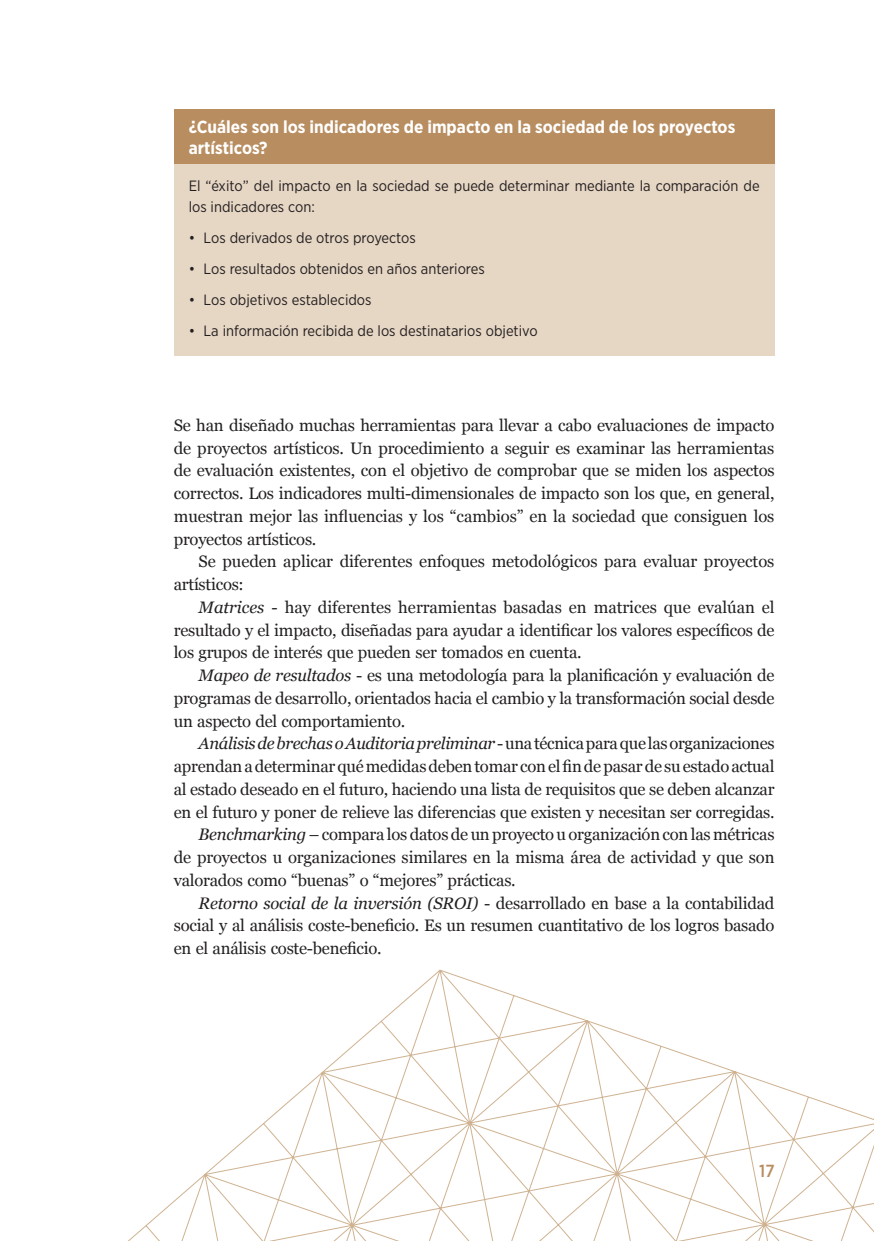
<style>
.page{position:relative;width:874px;height:1241px;background:#fff}
.page>*{position:absolute;margin:0;border:0;box-sizing:border-box;transform-origin:0 0}
.t1{font:700 17.5px/21px "Gotham Narrow";color:#fff}
.t2{font:500 17.5px "Gotham Narrow";color:#b88e61}
.t3{font:16.62px/22.8px "Georgia";letter-spacing:-.015em;color:#231f20;text-align:justify}
.t4{font:italic 16.62px "Georgia";letter-spacing:-.02em;color:#231f20}
.t5{font:14.88px/21px "Gotham Narrow";color:#231f20}
.s1{font-style:italic}
.s2{font-style:normal}
</style>
<div class="page">
<svg style="left:129px;top:969px;width:744px;height:271px"></svg>
<div style="left:174px;top:109px;width:600px;height:55px;background:#b88e61"></div>
<div style="left:174px;top:164px;width:600px;height:191px;background:#e6d6c4"></div>
<p class="t1" style="left:189px;top:116px;width:548px">¿Cuáles son los indicadores de impacto en la sociedad de los proyectos artísticos?</p>
<p class="t5" style="left:189px;top:175px;width:572px">El “éxito” del impacto en la sociedad se puede determinar mediante la comparación de los indicadores con:</p>
<p class="t5" style="left:189px;top:227px;width:228px">• Los derivados de otros proyectos</p>
<p class="t5" style="left:189px;top:258px;width:297px">• Los resultados obtenidos en años anteriores</p>
<p class="t5" style="left:189px;top:289px;width:184px">• Los objetivos establecidos</p>
<p class="t5" style="left:189px;top:319px;width:350px">• La información recibida de los destinatarios objetivo</p>
<p class="t3" style="left:174px;top:414px;width:602px">Se han diseñado muchas herramientas para llevar a cabo evaluaciones de impacto de proyectos artísticos. Un procedimiento a seguir es examinar las herramientas de evaluación existentes, con el objetivo de comprobar que se miden los aspectos correctos. Los indicadores multi-dimensionales de impacto son los que, en general, muestran mejor las influencias y los “cambios” en la sociedad que consiguen los proyectos artísticos.</p>
<p class="t3" style="left:174px;top:550px;width:601px;text-indent:25px">Se pueden aplicar diferentes enfoques metodológicos para evaluar proyectos artísticos:</p>
<p class="t3" style="left:174px;top:596px;width:602px;text-indent:25px"><span class="s1">Matrices</span> - hay diferentes herramientas basadas en matrices que evalúan el resultado y el impacto, diseñadas para ayudar a identificar los valores específicos de los grupos de interés que pueden ser tomados en cuenta.</p>
<p class="t3" style="left:174px;top:664px;width:602px;text-indent:25px"><span class="s1">Mapeo de resultados</span> - es una metodología para la planificación y evaluación de programas de desarrollo, orientados hacia el cambio y la transformación social desde un aspecto del comportamiento.</p>
<p class="t4" style="left:198px;top:733px;width:577px">Análisis de brechas o Auditoria preliminar <span class="s2">- una técnica para que las organizaciones</span></p>
<p class="t3" style="left:174px;top:755px;width:602px">aprendan a determinar qué medidas deben tomar con el fin de pasar de su estado actual</p>
<p class="t3" style="left:174px;top:778px;width:602px">al estado deseado en el futuro, haciendo una lista de requisitos que se deben alcanzar</p>
<p class="t3" style="left:174px;top:800px;width:602px">en el futuro y poner de relieve las diferencias que existen y necesitan ser corregidas.</p>
<p class="t3" style="left:198px;top:823px;width:577px"><span class="s1">Benchmarking</span> – compara los datos de un proyecto u organización con las métricas</p>
<p class="t3" style="left:174px;top:846px;width:602px">de proyectos u organizaciones similares en la misma área de actividad y que son</p>
<p class="t3" style="left:174px;top:869px;width:343px">valorados como “buenas” o “mejores” prácticas.</p>
<p class="t3" style="left:198px;top:891px;width:577px"><span class="s1">Retorno social de la inversión (SROI)</span> - desarrollado en base a la contabilidad</p>
<p class="t3" style="left:174px;top:914px;width:602px">social y al análisis coste-beneficio. Es un resumen cuantitativo de los logros basado</p>
<p class="t3" style="left:174px;top:937px;width:209px">en el análisis coste-beneficio.</p>
<p class="t2" style="left:759px;top:1159px;width:17px">17</p>
</div>
